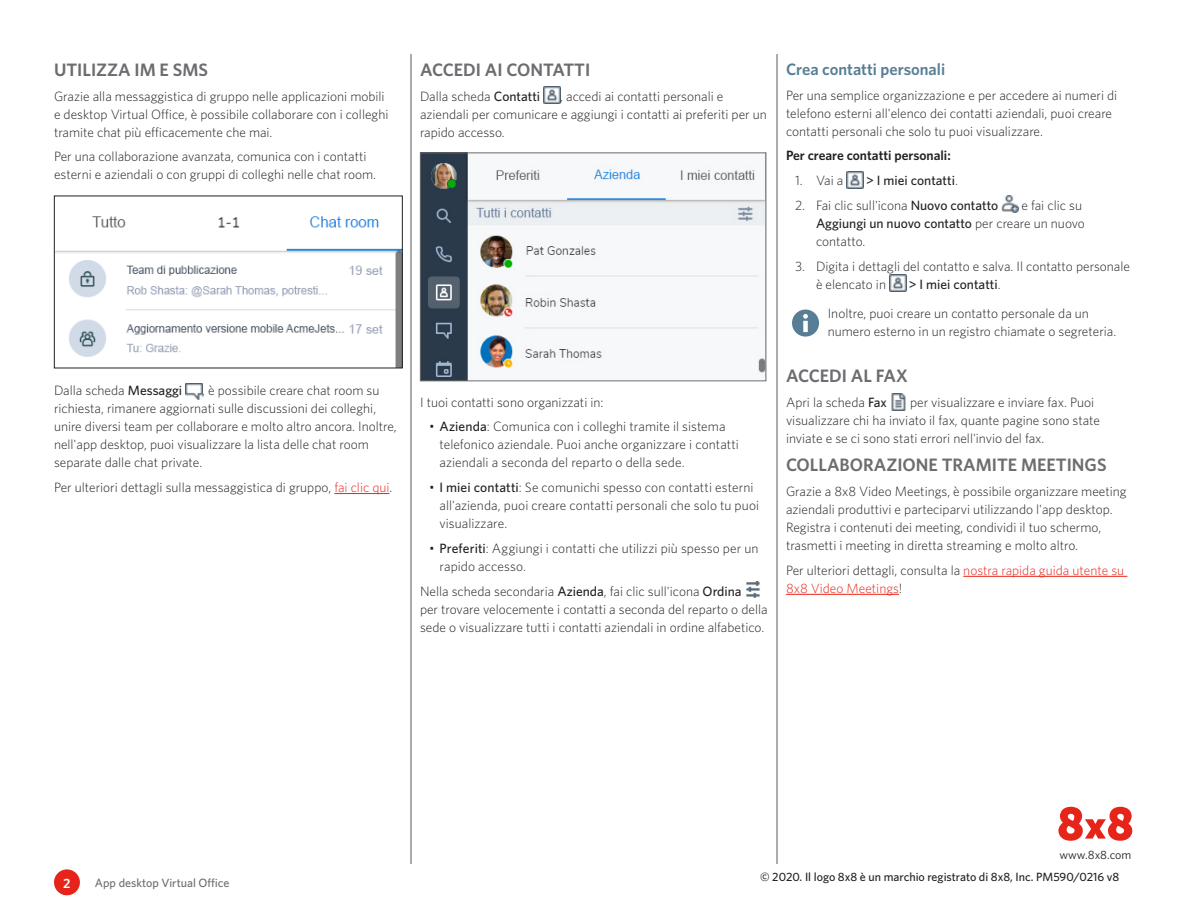
<style>
.page{position:relative;width:1188px;height:918px;background:#fff}
.page>*{position:absolute;margin:0;border:0;box-sizing:border-box;transform-origin:0 0}
.Section_Title{font:600 18px "Whitney";color:#6c6d70}
.Body{font:600 18px "Whitney";color:#6c6d70}
.t1{font:600 16.5px "Whitney";color:#577e95}
.Body-2{font:300 13.5px/18px "Whitney";color:#231f20}
.Body-3{font:300 13.5px/18px "Whitney";color:#e72419}
.t2{font:500 13.5px "Whitney";color:#231f20}
.t3{font:600 13.5px "Whitney";color:#231f20}
.t4{font:600 13.5px "Whitney";color:#fff}
.Legal_7_Black_Regula{font:500 12px "Whitney";color:#231f20}
.t5{font:500 12px "Whitney";color:#6c6d70}
._8x8_Contact_Info_8{font:12px "Whitney";color:#231f20}
.s1{color:#e72419}
.s2{font-weight:500}
.s3{font-weight:300}
.s4{color:#231f20}
</style>
<div class="page">
<hr style="left:410px;top:54px;width:2px;height:810px;background:#6c6d70">
<hr style="left:776px;top:54px;width:2px;height:810px;background:#6c6d70">
<div style="left:54px;top:869px;width:26px;height:26px;background:#e72419;border-radius:50%"></div>
<hr style="left:334px;top:493px;width:56px;height:1px;background:#e72419">
<img style="left:56px;top:216px;width:345px;height:150px">
<div style="left:54px;top:196px;width:349px;height:172px;border:1px solid #231f20"></div>
<img style="left:185px;top:383px;width:17px;height:17px">
<img style="left:543px;top:87px;width:17px;height:17px">
<img style="left:422px;top:155px;width:342px;height:224px">
<div style="left:420px;top:153px;width:346px;height:228px;border:1px solid #6c6d70"></div>
<img style="left:746px;top:582px;width:14px;height:16px">
<hr style="left:963px;top:576px;width:164px;height:1px;background:#e72419">
<hr style="left:786px;top:594px;width:113px;height:1px;background:#e72419">
<img style="left:846px;top:171px;width:17px;height:17px">
<img style="left:1001px;top:196px;width:17px;height:17px">
<img style="left:889px;top:275px;width:17px;height:17px">
<svg style="left:792px;top:310px;width:27px;height:27px"></svg>
<img style="left:891px;top:393px;width:15px;height:17px">
<svg style="left:1058px;top:807px;width:74px;height:34px"></svg>
<p class="Section_Title" style="left:54px;top:58px;width:156px">UTILIZZA IM E SMS</p>
<p class="Body-2" style="left:54px;top:87px;width:336px">Grazie alla messaggistica di gruppo nelle applicazioni mobili e desktop Virtual Office, è possibile collaborare con i colleghi tramite chat più efficacemente che mai.</p>
<p class="Body-2" style="left:54px;top:147px;width:324px">Per una collaborazione avanzata, comunica con i contatti esterni e aziendali o con gruppi di colleghi nelle chat room.</p>
<p class="Body-2" style="left:54px;top:381px;width:344px;text-indent:148px">, è possibile creare chat room su richiesta, rimanere aggiornati sulle discussioni dei colleghi, unire diversi team per collaborare e molto altro ancora. Inoltre, nell'app desktop, puoi visualizzare la lista delle chat room separate dalle chat private.</p>
<p class="Body-2" style="left:54px;top:478px;width:340px">Per ulteriori dettagli sulla messaggistica di gruppo, <span class="s1">fai clic qui</span>.</p>
<p class="Body-2" style="left:54px;top:381px;width:130px">Dalla scheda <span class="s2">Messaggi</span></p>
<p class="Section_Title" style="left:420px;top:58px;width:172px">ACCEDI AI CONTATTI</p>
<p class="Body-2" style="left:420px;top:87px;width:122px">Dalla scheda <span class="s2">Contatti</span></p>
<p class="Body-2" style="left:420px;top:87px;width:348px;text-indent:140px">, accedi ai contatti personali e aziendali per comunicare e aggiungi i contatti ai preferiti per un rapido accesso.</p>
<p class="Body-2" style="left:420px;top:393px;width:185px">I tuoi contatti sono organizzati in:</p>
<p class="Body-2" style="left:440px;top:417px;width:301px;text-indent:-10px">• <span class="s2">Azienda</span>: Comunica con i colleghi tramite il sistema telefonico aziendale. Puoi anche organizzare i contatti aziendali a seconda del reparto o della sede.</p>
<p class="Body-2" style="left:440px;top:478px;width:321px;text-indent:-10px">• <span class="s2">I miei contatti</span>: Se comunichi spesso con contatti esterni all'azienda, puoi creare contatti personali che solo tu puoi visualizzare.</p>
<p class="Body-2" style="left:440px;top:539px;width:321px;text-indent:-10px">• <span class="s2">Preferiti</span>: Aggiungi i contatti che utilizzi più spesso per un rapido accesso.</p>
<p class="Body-2" style="left:420px;top:582px;width:349px">Nella scheda secondaria <span class="s2">Azienda</span>, fai clic sull'icona <span class="s2">Ordina<br></span>per trovare velocemente i contatti a seconda del reparto o della sede o visualizzare tutti i contatti aziendali in ordine alfabetico.</p>
<h1 class="t1" style="left:786px;top:58px;width:161px">Crea contatti personali</h1>
<p class="Body-2" style="left:786px;top:85px;width:333px">Per una semplice organizzazione e per accedere ai numeri di telefono esterni all'elenco dei contatti aziendali, puoi creare contatti personali che solo tu puoi visualizzare.</p>
<h2 class="t3" style="left:786px;top:147px;width:166px">Per creare contatti personali:</h2>
<p class="Body-2" style="left:795px;top:171px;width:50px">1. Vai a</p>
<p class="t2" style="left:866px;top:171px;width:93px">&gt; I miei contatti<span class="s3">.</span></p>
<p class="Body-2" style="left:795px;top:196px;width:205px">2. Fai clic sull'icona <span class="s2">Nuovo contatto</span></p>
<p class="Body-2" style="left:816px;top:196px;width:270px;text-indent:205px">e fai clic su<br><span class="s2">Aggiungi un nuovo contatto</span> per creare un nuovo contatto.</p>
<p class="Body-2" style="left:816px;top:256px;width:316px;text-indent:-21px">3. Digita i dettagli del contatto e salva. Il contatto personale è elencato in</p>
<p class="t2" style="left:909px;top:275px;width:93px">&gt; I miei contatti<span class="s3">.</span></p>
<p class="Body-2" style="left:828px;top:304px;width:290px">Inoltre, puoi creare un contatto personale da un numero esterno in un registro chiamate o segreteria.</p>
<p class="Section_Title" style="left:786px;top:364px;width:123px">ACCEDI AL FAX</p>
<p class="Body-2" style="left:786px;top:393px;width:102px">Apri la scheda <span class="s2">Fax</span></p>
<p class="Body-2" style="left:786px;top:393px;width:316px;text-indent:124px">per visualizzare e inviare fax. Puoi visualizzare chi ha inviato il fax, quante pagine sono state inviate e se ci sono stati errori nell'invio del fax.</p>
<p class="Body" style="left:786px;top:453px;width:322px">COLLABORAZIONE TRAMITE MEETINGS</p>
<p class="Body-2" style="left:786px;top:482px;width:342px">Grazie a 8x8 Video Meetings, è possibile organizzare meeting aziendali produttivi e parteciparvi utilizzando l'app desktop.<br>Registra i contenuti dei meeting, condividi il tuo schermo, trasmetti i meeting in diretta streaming e molto altro.</p>
<p class="Body-3" style="left:786px;top:561px;width:340px"><span class="s4">Per ulteriori dettagli, consulta la</span> nostra rapida guida utente su<br>8x8 Video Meetings<span class="s4">!</span></p>
<p class="t4" style="left:63px;top:874px;width:9px">2</p>
<p class="t5" style="left:95px;top:875px;width:136px">App desktop Virtual Office</p>
<p class="_8x8_Contact_Info_8" style="left:1059px;top:847px;width:73px">www.8x8.com</p>
<p class="Legal_7_Black_Regula" style="left:760px;top:869px;width:361px">© 2020. Il logo 8x8 è un marchio registrato di 8x8, Inc. PM590/0216 v8</p>
</div>
